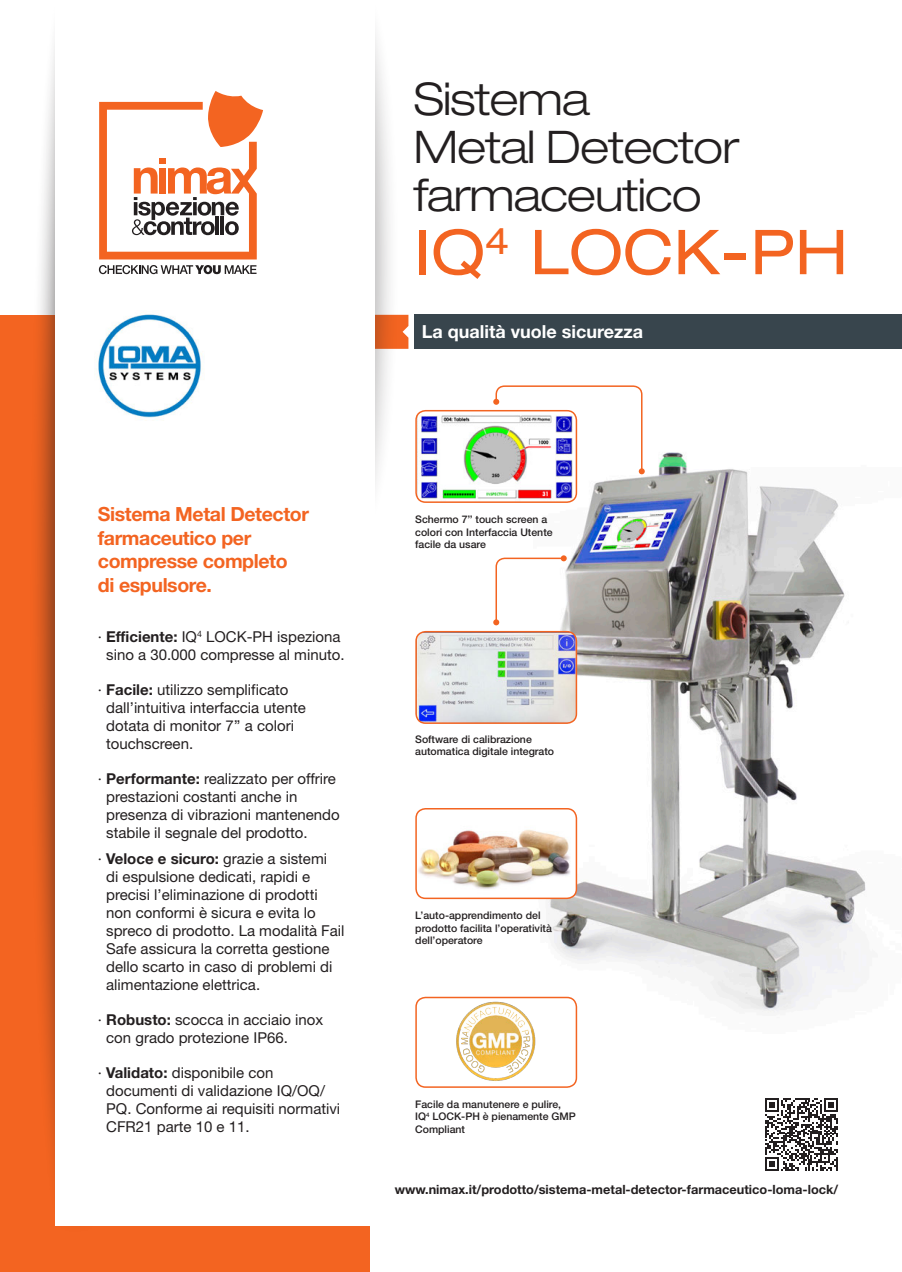
<style>
.page{position:relative;width:902px;height:1272px;background:#fff}
.page>*{position:absolute;margin:0;border:0;box-sizing:border-box;transform-origin:0 0}
.Cop-Ttitolo_arancio{font:expanded 61.95px "Helvetica Neue LT Std";color:#f36421}
.Cop-Ttitolo_arancio-2{font:300 expanded 45px "Helvetica Neue LT Std";letter-spacing:-.02em;color:#231f20}
.Cop-Titolo_paragrafo{font:700 19.5px/23.4px "Helvetica Neue LT Std";letter-spacing:-.02em;color:#f36421}
.t1{font:700 18px "Helvetica Neue LT Std";color:#fff}
.Cop-Testo_base{font:15px/18px "Helvetica Neue LT Std";color:#231f20}
.t2{font:700 12.75px "Helvetica Neue LT Std";color:#231f20}
.Dida{font:500 10.5px/12.6px "Helvetica Neue LT Std";color:#231f20}
.s1{font-weight:700}
</style>
<div class="page">
<svg style="left:400px;top:315px;width:8px;height:34px"></svg>
<div style="left:414px;top:315px;width:487px;height:34px;background:#38454d"></div>
<div style="left:0;top:315px;width:369px;height:956px;background:#f36421"></div>
<div style="left:30px;top:0;width:93px;height:1233px;background:#231f20;opacity:.55"></div>
<div style="left:307px;top:0;width:93px;height:532px;background:#231f20;opacity:.3"></div>
<div style="left:55px;top:0;width:319px;height:1225px;background:#fff"></div>
<img style="left:533px;top:452px;width:333px;height:593px">
<img style="left:418px;top:413px;width:158px;height:89px">
<div style="left:415px;top:410px;width:162px;height:93px;border:2px solid #f36421;border-radius:10px"></div>
<img style="left:418px;top:631px;width:158px;height:92px">
<div style="left:415px;top:631px;width:162px;height:93px;border:2px solid #f36421;border-radius:10px"></div>
<svg style="left:99px;top:265px;width:157px;height:9px"></svg>
<svg style="left:99px;top:91px;width:164px;height:168px"></svg>
<img style="left:97px;top:314px;width:107px;height:104px">
<svg style="left:493px;top:385px;width:151px;height:89px"></svg>
<svg style="left:493px;top:555px;width:73px;height:70px"></svg>
<svg style="left:765px;top:1098px;width:73px;height:72px"></svg>
<img style="left:418px;top:808px;width:158px;height:90px">
<div style="left:415px;top:808px;width:162px;height:91px;border:2px solid #f36421;border-radius:10px"></div>
<div style="left:416px;top:997px;width:160px;height:90px;background:#fff;border-radius:10px"></div>
<img style="left:456px;top:1001px;width:80px;height:80px">
<div style="left:415px;top:996px;width:162px;height:91px;border:2px solid #f36421;border-radius:10px"></div>
<p class="Cop-Ttitolo_arancio-2" style="left:414px;top:72px;width:177px">Sistema</p>
<p class="Cop-Ttitolo_arancio-2" style="left:414px;top:120px;width:326px">Metal Detector</p>
<p class="Cop-Ttitolo_arancio-2" style="left:414px;top:168px;width:289px">farmaceutico</p>
<p class="Cop-Ttitolo_arancio" style="left:414px;top:214px;width:435px">IQ<sup>4</sup> LOCK-PH</p>
<p class="t1" style="left:421px;top:320px;width:223px">La qualità vuole sicurezza</p>
<p class="Cop-Titolo_paragrafo" style="left:98px;top:502px;width:212px">Sistema Metal Detector farmaceutico per compresse completo di espulsore.</p>
<p class="Cop-Testo_base" style="left:98px;top:627px;width:248px;text-align:center">∙ <span class="s1">Efficiente:</span> IQ<sup>4</sup> LOCK-PH ispeziona sino a 30.000 compresse al minuto.</p>
<p class="Cop-Testo_base" style="left:106px;top:680px;width:201px;text-indent:-8px">∙ <span class="s1">Facile:</span> utilizzo semplificato dall’intuitiva interfaccia utente dotata di monitor 7’’ a colori touchscreen.</p>
<p class="Cop-Testo_base" style="left:106px;top:769px;width:235px;text-indent:-8px">∙ <span class="s1">Performante:</span> realizzato per offrire prestazioni costanti anche in presenza di vibrazioni mantenendo stabile il segnale del prodotto.</p>
<p class="Cop-Testo_base" style="left:106px;top:849px;width:240px;text-indent:-8px">∙ <span class="s1">Veloce e sicuro:</span> grazie a sistemi<br>di espulsione dedicati, rapidi e precisi l’eliminazione di prodotti non conformi è sicura e evita lo spreco di prodotto. La modalità Fail Safe assicura la corretta gestione dello scarto in caso di problemi di alimentazione elettrica.</p>
<p class="Cop-Testo_base" style="left:106px;top:1010px;width:218px;text-indent:-8px">∙ <span class="s1">Robusto:</span> scocca in acciaio inox con grado protezione IP66.</p>
<p class="Cop-Testo_base" style="left:106px;top:1063px;width:235px;text-indent:-8px">∙ <span class="s1">Validato:</span> disponibile con documenti di validazione IQ/OQ/<br>PQ. Conforme ai requisiti normativi<br>CFR21 parte 10 e 11.</p>
<p class="Dida" style="left:415px;top:513px;width:139px">Schermo 7’’ touch screen a colori con Interfaccia Utente facile da usare</p>
<p class="Dida" style="left:415px;top:732px;width:140px">Software di calibrazione automatica digitale integrato</p>
<p class="Dida" style="left:415px;top:908px;width:138px">L’auto-apprendimento del prodotto facilita l’operatività dell’operatore</p>
<p class="Dida" style="left:415px;top:1097px;width:162px">Facile da manutenere e pulire,<br>IQ<sup>4</sup> LOCK-PH è pienamente GMP<br>Compliant</p>
<p class="t2" style="left:394px;top:1181px;width:445px">www.nimax.it/prodotto/sistema-metal-detector-farmaceutico-loma-lock/</p>
</div>
